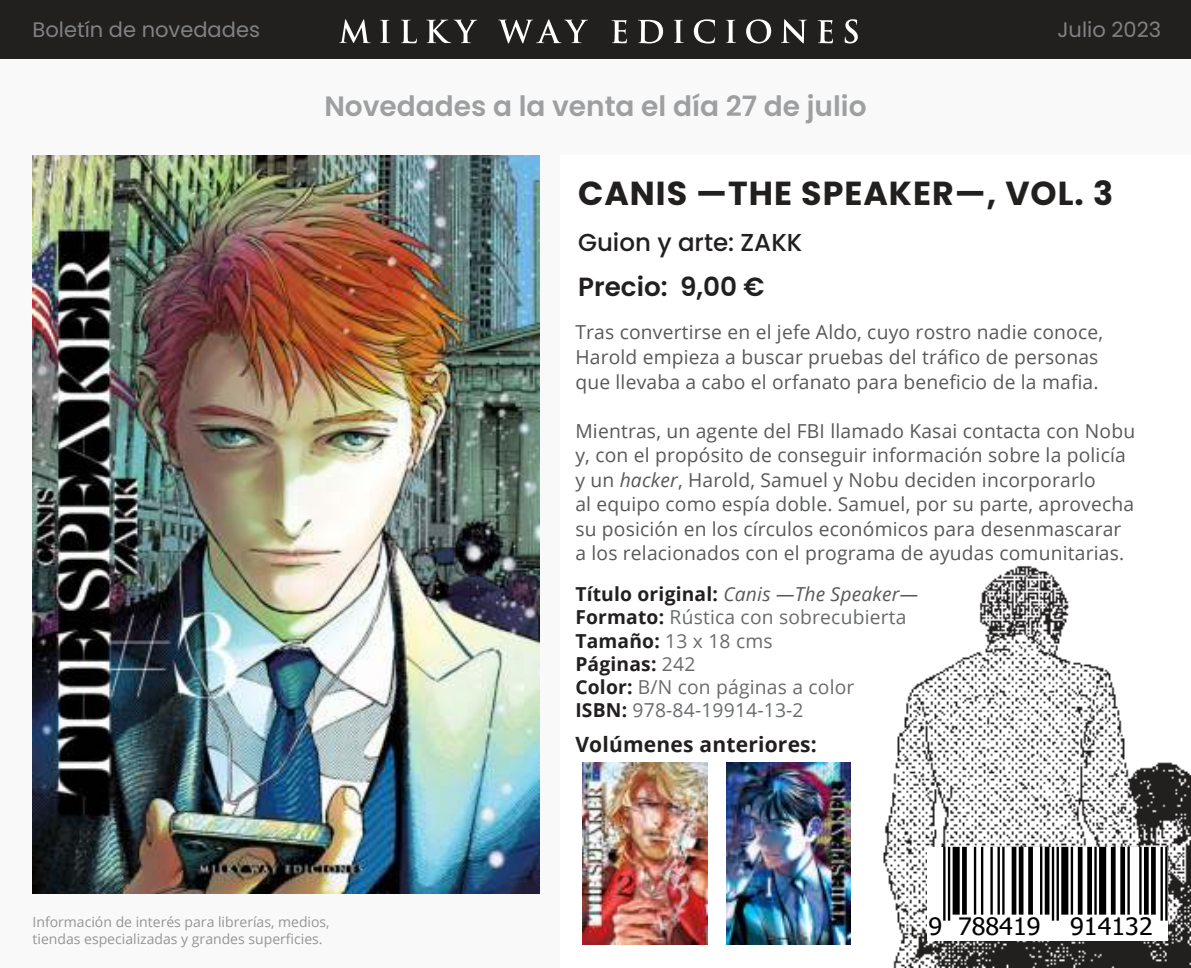
<style>
.page{position:relative;width:1191px;height:968px;background:#fff}
.page>*{position:absolute;margin:0;border:0;box-sizing:border-box;transform-origin:0 0}
.t1{font:700 33.25px "Poppins";letter-spacing:.03em;color:#221f1f}
.t2{font:600 28px "Poppins";color:#9d9fa1}
.t3{font:600 26.25px "Poppins";color:#221f1f}
.t4{font:500 24.5px "Poppins";color:#221f1f}
.t5{font:24.15px "Tahoma";color:#000;scale:1.05 1}
.t6{font:21px "Poppins";color:#808284}
.t7{font:700 21px "Open Sans";letter-spacing:.01em;color:#221f1f}
.t8{font:19.25px/24.5px "Open Sans";letter-spacing:.01em;color:#57585a}
.t9{font:19.25px/23.1px "Open Sans";letter-spacing:.01em;color:#686a6c}
.t10{font:14px/16.8px "Open Sans";color:#939597}
.s1{font-style:italic}
.s2{font-weight:700;color:#221f1f}
.s3{font-style:italic;color:#57585a}
</style>
<div class="page">
<div style="left:0;top:0;width:1191px;height:967px;background:#f9f9f9"></div>
<div style="left:561px;top:155px;width:630px;height:812px;background:#fff"></div>
<img style="left:883px;top:565px;width:307px;height:402px">
<div style="left:0;top:0;width:1191px;height:59px;background:#221f1f"></div>
<svg style="left:339px;top:19px;width:518px;height:24px"></svg>
<img style="left:33px;top:155px;width:506px;height:738px">
<img style="left:583px;top:762px;width:124px;height:181px">
<img style="left:726px;top:762px;width:125px;height:181px">
<div style="left:927px;top:846px;width:240px;height:94px;background:#fff"></div>
<hr style="left:943px;top:846px;width:2px;height:74px;background:#000">
<hr style="left:948px;top:846px;width:2px;height:74px;background:#000">
<div style="left:952px;top:846px;width:7px;height:68px;background:#000"></div>
<svg style="left:962px;top:846px;width:4px;height:68px"></svg>
<hr style="left:974px;top:846px;width:2px;height:68px;background:#000">
<hr style="left:981px;top:846px;width:2px;height:68px;background:#000">
<hr style="left:990px;top:846px;width:2px;height:68px;background:#000">
<hr style="left:997px;top:846px;width:2px;height:68px;background:#000">
<hr style="left:1002px;top:846px;width:2px;height:68px;background:#000">
<div style="left:1011px;top:846px;width:5px;height:68px;background:#000"></div>
<div style="left:1018px;top:846px;width:5px;height:68px;background:#000"></div>
<div style="left:1028px;top:846px;width:5px;height:68px;background:#000"></div>
<hr style="left:1040px;top:846px;width:2px;height:68px;background:#000">
<div style="left:1044px;top:846px;width:5px;height:68px;background:#000"></div>
<hr style="left:1051px;top:846px;width:3px;height:74px;background:#000">
<hr style="left:1056px;top:846px;width:2px;height:74px;background:#000">
<div style="left:1061px;top:846px;width:7px;height:68px;background:#000"></div>
<hr style="left:1070px;top:846px;width:3px;height:68px;background:#000">
<div style="left:1077px;top:846px;width:5px;height:68px;background:#000"></div>
<div style="left:1087px;top:846px;width:5px;height:68px;background:#000"></div>
<hr style="left:1094px;top:846px;width:2px;height:68px;background:#000">
<div style="left:1099px;top:846px;width:7px;height:68px;background:#000"></div>
<hr style="left:1111px;top:846px;width:4px;height:68px;background:#000">
<div style="left:1120px;top:846px;width:5px;height:68px;background:#000"></div>
<hr style="left:1127px;top:846px;width:2px;height:68px;background:#000">
<hr style="left:1139px;top:846px;width:2px;height:68px;background:#000">
<hr style="left:1144px;top:846px;width:4px;height:68px;background:#000">
<svg style="left:1151px;top:846px;width:4px;height:68px"></svg>
<hr style="left:1160px;top:846px;width:2px;height:74px;background:#000">
<hr style="left:1165px;top:846px;width:2px;height:74px;background:#000">
<p class="t6" style="left:33px;top:17px;width:229px">Boletín de novedades</p>
<p class="t6" style="left:1057px;top:17px;width:105px">Julio 2023</p>
<h2 class="t2" style="left:324px;top:93px;width:543px">Novedades a la venta el día 27 de julio</h2>
<h1 class="t1" style="left:578px;top:177px;width:536px">CANIS —THE SPEAKER—, VOL. 3</h1>
<p class="t4" style="left:578px;top:228px;width:226px">Guion y arte: ZAKK</p>
<h3 class="t3" style="left:578px;top:274px;width:188px">Precio: 9,00 €</h3>
<p class="t8" style="left:575px;top:322px;width:529px">Tras convertirse en el jefe Aldo, cuyo rostro nadie conoce,<br>Harold empieza a buscar pruebas del tráfico de personas que llevaba a cabo el orfanato para beneficio de la mafia.</p>
<p class="t8" style="left:575px;top:420px;width:561px">Mientras, un agente del FBI llamado Kasai contacta con Nobu y, con el propósito de conseguir información sobre la policía y un <span class="s1">hacker</span>, Harold, Samuel y Nobu deciden incorporarlo<br>al equipo como espía doble. Samuel, por su parte, aprovecha su posición en los círculos económicos para desenmascarar a los relacionados con el programa de ayudas comunitarias.</p>
<p class="t9" style="left:575px;top:584px;width:344px"><span class="s2">Título original:</span> <span class="s3">Canis —The Speaker—<br></span><span class="s2">Formato:</span> Rústica con sobrecubierta<br><span class="s2">Tamaño:</span> 13 x 18 cms<br><span class="s2">Páginas:</span> 242<br><span class="s2">Color:</span> B/N con páginas a color<br><span class="s2">ISBN:</span> 978-84-19914-13-2</p>
<p class="t10" style="left:33px;top:914px;width:299px">Información de interés para librerías, medios, tiendas especializadas y grandes superficies.</p>
<p class="t7" style="left:575px;top:735px;width:243px">Volúmenes anteriores:</p>
<p class="t5" style="left:928px;top:912px;width:215px">9 788419 914132</p>
</div>
